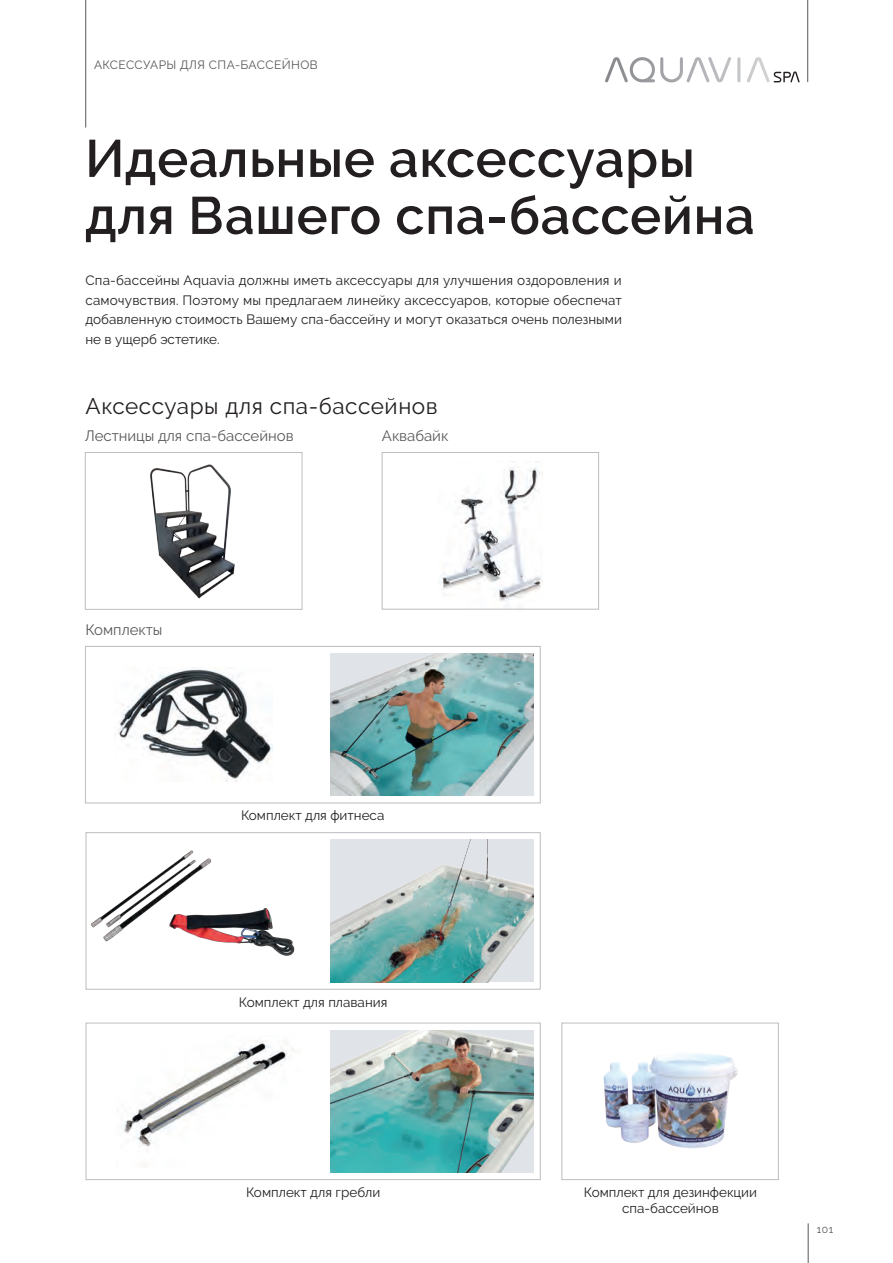
<style>
.page{position:relative;width:893px;height:1263px;background:#fff}
.page>*{position:absolute;margin:0;border:0;box-sizing:border-box;transform-origin:0 0}
.t1{font:600 52.5px/57px "Raleway";letter-spacing:.01em;color:#231f20}
.t2{font:22.5px "Raleway";letter-spacing:.025em;color:#231f20}
.t3{font:15px "Raleway";color:#57585a}
.t4{font:13.5px/19.5px "Raleway";color:#231f20;text-align:justify}
.t5{font:12px "Raleway";letter-spacing:.035em;color:#57585a}
.t6{font:10.5px "Raleway";color:#57585a}
</style>
<div class="page">
<hr style="left:807px;top:0;width:1px;height:82px;background:#57585a">
<svg style="left:605px;top:57px;width:126px;height:25px"></svg>
<svg style="left:737px;top:57px;width:3px;height:25px"></svg>
<svg style="left:747px;top:57px;width:53px;height:26px"></svg>
<img style="left:603px;top:1053px;width:135px;height:96px">
<div style="left:561px;top:1023px;width:218px;height:157px;border:1px solid #bcbdc0"></div>
<img style="left:150px;top:464px;width:85px;height:135px">
<div style="left:85px;top:452px;width:217px;height:158px;border:1px solid #bcbdc0"></div>
<img style="left:438px;top:461px;width:105px;height:146px">
<div style="left:382px;top:452px;width:217px;height:157px;border:1px solid #bcbdc0"></div>
<img style="left:118px;top:668px;width:155px;height:114px">
<div style="left:85px;top:646px;width:456px;height:157px;border:1px solid #bcbdc0"></div>
<img style="left:90px;top:850px;width:122px;height:92px">
<img style="left:148px;top:873px;width:147px;height:83px">
<div style="left:86px;top:832px;width:455px;height:157px;border:1px solid #bcbdc0"></div>
<img style="left:123px;top:1040px;width:171px;height:107px">
<div style="left:86px;top:1023px;width:455px;height:157px;border:1px solid #bcbdc0"></div>
<img style="left:330px;top:653px;width:203px;height:143px">
<img style="left:330px;top:840px;width:203px;height:142px">
<img style="left:330px;top:1030px;width:203px;height:142px">
<hr style="left:85px;top:0;width:1px;height:128px;background:#57585a">
<hr style="left:808px;top:1223px;width:1px;height:40px;background:#57585a">
<p class="t5" style="left:94px;top:58px;width:225px">АКСЕССУАРЫ ДЛЯ СПА-БАССЕЙНОВ</p>
<h1 class="t1" style="left:85px;top:130px;width:671px">Идеальные аксессуары для Вашего спа-бассейна</h1>
<p class="t4" style="left:85px;top:271px;width:538px">Спа-бассейны Aquavia должны иметь аксессуары для улучшения оздоровления и самочувствия. Поэтому мы предлагаем линейку аксессуаров, которые обеспечат добавленную стоимость Вашему спа-бассейну и могут оказаться очень полезными не в ущерб эстетике.</p>
<h2 class="t2" style="left:86px;top:393px;width:353px">Аксессуары для спа-бассейнов</h2>
<p class="t3" style="left:85px;top:427px;width:210px">Лестницы для спа-бассейнов</p>
<p class="t3" style="left:382px;top:427px;width:68px">Аквабайк</p>
<p class="t3" style="left:85px;top:621px;width:79px">Комплекты</p>
<p class="t4" style="left:241px;top:806px;width:145px">Комплект для фитнеса</p>
<p class="t4" style="left:239px;top:992px;width:150px">Комплект для плавания</p>
<p class="t4" style="left:246px;top:1182px;width:136px">Комплект для гребли</p>
<p class="t4" style="left:584px;top:1184px;width:175px;line-height:16.2px;text-align:center">Комплект для дезинфекции спа-бассейнов</p>
<p class="t6" style="left:817px;top:1223px;width:18px">101</p>
</div>
